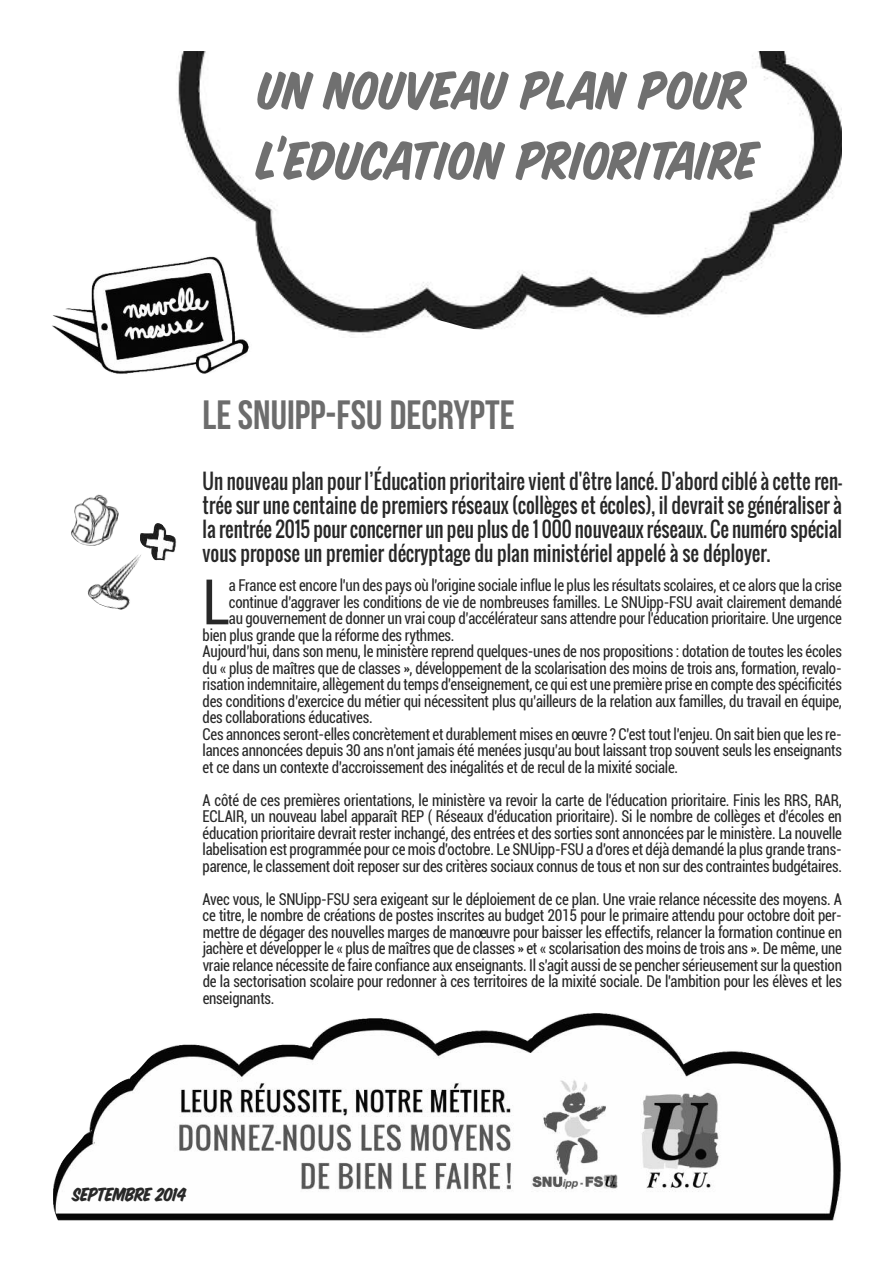
<style>
.page{position:relative;width:893px;height:1263px;background:#fff}
.page>*{position:absolute;margin:0;border:0;box-sizing:border-box;transform-origin:0 0}
.t1{font:condensed 62.85px "Roboto";color:#282828;scale:.9 1}
.t2{font:58.5px/70.2px "House Sampler House Slant";color:#707070}
.t3{font:40.95px "Bebas Neue";color:#6c6c6c}
.t4{font:21px/24.2px "Oswald";color:#282828;text-align:justify;scale:.9 1}
.t5{font:21px "House Sampler House Slant";letter-spacing:-.03em;color:#282828}
.t6{font:condensed 16.5px/16.5px "Roboto";letter-spacing:-.015em;color:#282828;text-align:justify;scale:.9 1}
</style>
<div class="page">
<img style="left:178px;top:51px;width:664px;height:284px">
<img style="left:53px;top:1013px;width:788px;height:208px">
<img style="left:87px;top:555px;width:53px;height:55px">
<img style="left:140px;top:523px;width:37px;height:38px">
<img style="left:71px;top:494px;width:48px;height:52px">
<img style="left:52px;top:255px;width:201px;height:119px">
<h2 class="t2" style="left:257px;top:53px;width:502px">UN NOUVEAU PLAN POUR<br>L’EDUCATION PRIORITAIRE</h2>
<h3 class="t3" style="left:203px;top:391px;width:314px">LE SNUIPP-FSU DECRYPTE</h3>
<p class="t4" style="left:203px;top:471px;width:712px">Un nouveau plan pour l’Éducation prioritaire vient d'être lancé. D'abord ciblé à cette ren&shy;trée sur une centaine de premiers réseaux (collèges et écoles), il devrait se généraliser à la rentrée 2015 pour concerner un peu plus de 1 000 nouveaux réseaux. Ce numéro spécial vous propose un premier décryptage du plan ministériel appelé à se déployer.</p>
<h1 class="t1" style="left:203px;top:566px;width:32px">L</h1>
<p class="t6" style="left:229px;top:577px;width:683px">a France est encore l'un des pays où l'origine sociale influe le plus les résultats scolaires, et ce alors que la crise</p>
<p class="t6" style="left:229px;top:594px;width:683px">continue d'aggraver les conditions de vie de nombreuses familles. Le SNUipp-FSU avait clairement demandé</p>
<p class="t6" style="left:229px;top:610px;width:683px">au gouvernement de donner un vrai coup d’accélérateur sans attendre pour l'éducation prioritaire. Une urgence</p>
<p class="t6" style="left:203px;top:627px;width:281px">bien plus grande que la réforme des rythmes.</p>
<p class="t6" style="left:203px;top:643px;width:712px">Aujourd’hui, dans son menu, le ministère reprend quelques-unes de nos propositions : dotation de toutes les écoles</p>
<p class="t6" style="left:203px;top:660px;width:712px">du « plus de maîtres que de classes », développement de la scolarisation des moins de trois ans, formation, revalo-</p>
<p class="t6" style="left:203px;top:676px;width:712px">risation indemnitaire, allègement du temps d'enseignement, ce qui est une première prise en compte des spécificités</p>
<p class="t6" style="left:203px;top:693px;width:712px">des conditions d’exercice du métier qui nécessitent plus qu’ailleurs de la relation aux familles, du travail en équipe,</p>
<p class="t6" style="left:203px;top:709px;width:190px">des collaborations éducatives.</p>
<p class="t6" style="left:203px;top:726px;width:712px">Ces annonces seront-elles concrètement et durablement mises en œuvre ? C'est tout l'enjeu. On sait bien que les re-</p>
<p class="t6" style="left:203px;top:742px;width:712px">lances annoncées depuis 30 ans n'ont jamais été menées jusqu’au bout laissant trop souvent seuls les enseignants</p>
<p class="t6" style="left:203px;top:759px;width:530px">et ce dans un contexte d’accroissement des inégalités et de recul de la mixité sociale.</p>
<p class="t6" style="left:203px;top:792px;width:712px">A côté de ces premières orientations, le ministère va revoir la carte de l'éducation prioritaire. Finis les RRS, RAR, ECLAIR, un nouveau label apparaît REP ( Réseaux d'éducation prioritaire). Si le nombre de collèges et d'écoles en éducation prioritaire devrait rester inchangé, des entrées et des sorties sont annoncées par le ministère. La nouvelle labelisation est programmée pour ce mois d'octobre. Le SNUipp-FSU a d'ores et déjà demandé la plus grande trans&shy;parence, le classement doit reposer sur des critères sociaux connus de tous et non sur des contraintes budgétaires.</p>
<p class="t6" style="left:203px;top:891px;width:712px">Avec vous, le SNUipp-FSU sera exigeant sur le déploiement de ce plan. Une vraie relance nécessite des moyens. A ce titre, le nombre de créations de postes inscrites au budget 2015 pour le primaire attendu pour octobre doit per&shy;mettre de dégager des nouvelles marges de manœuvre pour baisser les effectifs, relancer la formation continue en jachère et développer le « plus de maîtres que de classes » et « scolarisation des moins de trois ans ». De même, une vraie relance nécessite de faire confiance aux enseignants. Il s'agit aussi de se pencher sérieusement sur la question de la sectorisation scolaire pour redonner à ces territoires de la mixité sociale. De l'ambition pour les élèves et les enseignants.</p>
<p class="t5" style="left:73px;top:1182px;width:116px">SEPTEMBRE 2014</p>
</div>
